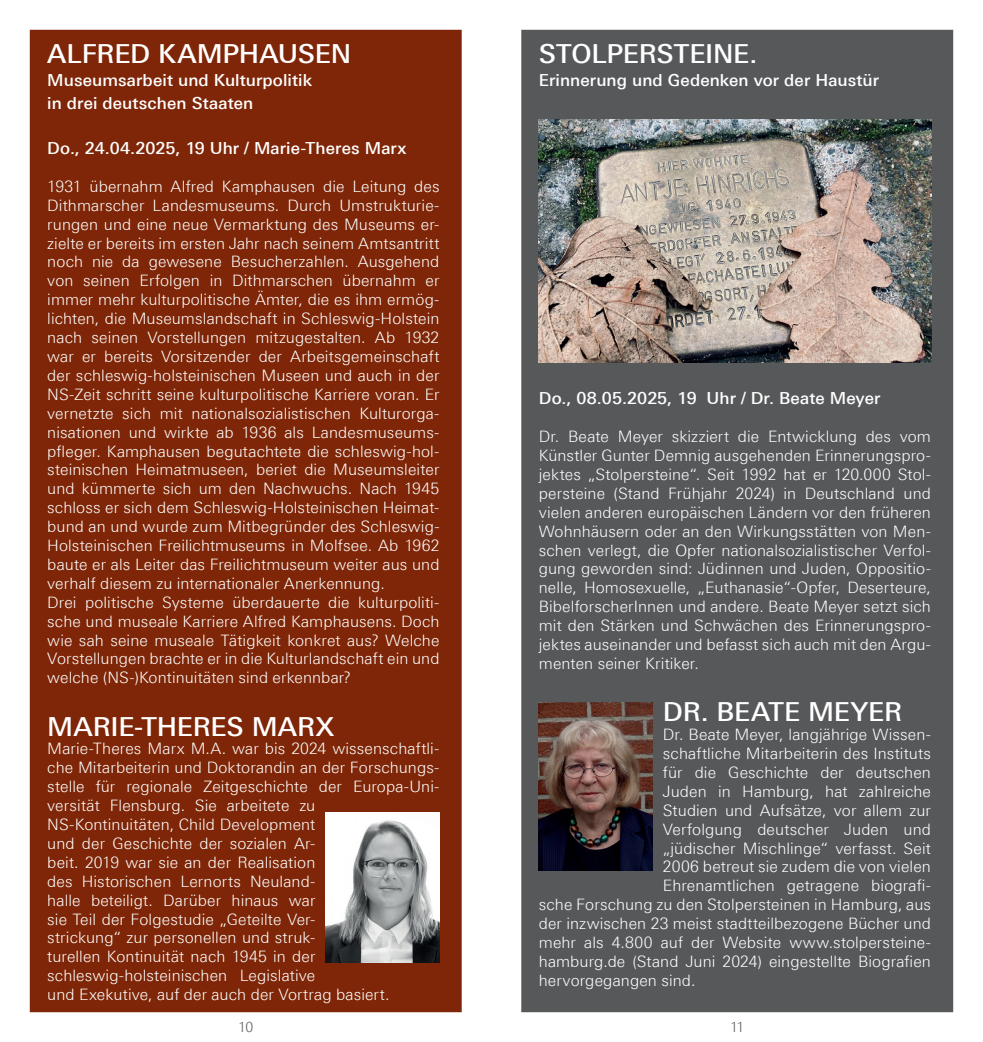
<style>
.page{position:relative;width:983px;height:1042px;background:#fff}
.page>*{position:absolute;margin:0;border:0;box-sizing:border-box;transform-origin:0 0}
.t1{font:500 26.25px "LT Univers Basic";letter-spacing:-.01em;color:#fff}
.t2{font:500 16.62px/22.8px "LT Univers Basic";letter-spacing:.005em;color:#fff}
.t3{font:300 15.75px/18.9px "LT Univers Basic";letter-spacing:.005em;color:#fff}
.t4{font:300 14px "LT Univers Basic";color:#57585a}
</style>
<div class="page">
<div style="left:29px;top:29px;width:433px;height:984px;background:#7e2607"></div>
<img style="left:325px;top:812px;width:114px;height:150px">
<div style="left:521px;top:29px;width:433px;height:984px;background:#57585a"></div>
<img style="left:538px;top:702px;width:114px;height:169px">
<img style="left:538px;top:119px;width:392px;height:243px">
<h1 class="t1" style="left:538px;top:38px;width:220px">STOLPERSTEINE.</h1>
<p class="t2" style="left:538px;top:68px;width:342px">Erinnerung und Gedenken vor der Haustür</p>
<h1 class="t1" style="left:47px;top:38px;width:305px">ALFRED KAMPHAUSEN</h1>
<p class="t2" style="left:47px;top:68px;width:266px">Museumsarbeit und Kulturpolitik in drei deutschen Staaten</p>
<p class="t2" style="left:47px;top:137px;width:360px">Do., 24.04.2025, 19 Uhr / Marie-Theres Marx</p>
<p class="t3" style="left:47px;top:177px;width:393px">1931 übernahm Alfred Kamphausen die Leitung des Dithmarscher Landesmuseums. Durch Umstrukturie&shy;rungen und eine neue Vermarktung des Museums er&shy;zielte er bereits im ersten Jahr nach seinem Amtsantritt noch nie da gewesene Besucherzahlen. Ausgehend von seinen Erfolgen in Dithmarschen übernahm er immer mehr kulturpolitische Ämter, die es ihm ermög&shy;lichten, die Museumslandschaft in Schleswig-Holstein nach seinen Vorstellungen mitzugestalten. Ab 1932 war er bereits Vorsitzender der Arbeitsgemeinschaft der schleswig-holsteinischen Museen und auch in der NS-Zeit schritt seine kulturpolitische Karriere voran. Er vernetzte sich mit nationalsozialistischen Kulturorga&shy;nisationen und wirkte ab 1936 als Landesmuseums&shy;pfleger. Kamphausen begutachtete die schleswig-hol&shy;steinischen Heimatmuseen, beriet die Museumsleiter und kümmerte sich um den Nachwuchs. Nach 1945 schloss er sich dem Schleswig-Holsteinischen Heimat&shy;bund an und wurde zum Mitbegründer des Schleswig-Holsteinischen Freilichtmuseums in Molfsee. Ab 1962 baute er als Leiter das Freilichtmuseum weiter aus und verhalf diesem zu internationaler Anerkennung.<br>Drei politische Systeme überdauerte die kulturpoliti&shy;sche und museale Karriere Alfred Kamphausens. Doch wie sah seine museale Tätigkeit konkret aus? Welche Vorstellungen brachte er in die Kulturlandschaft ein und welche (NS-)Kontinuitäten sind erkennbar?</p>
<h1 class="t1" style="left:47px;top:711px;width:288px">MARIE-THERES MARX</h1>
<p class="t3" style="left:47px;top:739px;width:393px">Marie-Theres Marx M.A. war bis 2024 wissenschaftli&shy;che Mitarbeiterin und Doktorandin an der Forschungs&shy;stelle für regionale Zeitgeschichte der Europa-Uni&shy;versität Flensburg. Sie arbeitete zu NS-Kontinuitäten, Child Development<br>und der Geschichte der sozialen Ar-<br>beit. 2019 war sie an der Realisation<br>des Historischen Lernorts Neuland-<br>halle beteiligt. Darüber hinaus war<br>sie Teil der Folgestudie „Geteilte Ver-<br>strickung“ zur personellen und struk-<br>turellen Kontinuität nach 1945 in der schleswig-holsteinischen Legislative<br>und Exekutive, auf der auch der Vortrag basiert.</p>
<p class="t4" style="left:238px;top:1018px;width:17px">10</p>
<p class="t4" style="left:729px;top:1018px;width:16px">11</p>
<p class="t2" style="left:538px;top:387px;width:343px">Do., 08.05.2025, 19 Uhr / Dr. Beate Meyer</p>
<p class="t3" style="left:538px;top:427px;width:393px;text-align:justify">Dr. Beate Meyer skizziert die Entwicklung des vom Künstler Gunter Demnig ausgehenden Erinnerungspro&shy;jektes „Stolpersteine“. Seit 1992 hat er 120.000 Stol&shy;persteine (Stand Frühjahr 2024) in Deutschland und vielen anderen europäischen Ländern vor den früheren Wohnhäusern oder an den Wirkungsstätten von Men&shy;schen verlegt, die Opfer nationalsozialistischer Verfol&shy;gung geworden sind: Jüdinnen und Juden, Oppositio&shy;nelle, Homosexuelle, „Euthanasie“-Opfer, Deserteure, BibelforscherInnen und andere. Beate Meyer setzt sich mit den Stärken und Schwächen des Erinnerungspro&shy;jektes auseinander und befasst sich auch mit den Argu&shy;menten seiner Kritiker.</p>
<h1 class="t1" style="left:662px;top:696px;width:241px">DR. BEATE MEYER</h1>
<p class="t3" style="left:662px;top:725px;width:269px">Dr. Beate Meyer, langjährige Wissen-</p>
<p class="t3" style="left:662px;top:744px;width:269px">schaftliche Mitarbeiterin des Instituts</p>
<p class="t3" style="left:662px;top:763px;width:269px">für die Geschichte der deutschen</p>
<p class="t3" style="left:662px;top:781px;width:269px">Juden in Hamburg, hat zahlreiche</p>
<p class="t3" style="left:662px;top:800px;width:269px">Studien und Aufsätze, vor allem zur</p>
<p class="t3" style="left:662px;top:819px;width:269px">Verfolgung deutscher Juden und</p>
<p class="t3" style="left:662px;top:838px;width:269px">„jüdischer Mischlinge“ verfasst. Seit</p>
<p class="t3" style="left:662px;top:857px;width:269px">2006 betreut sie zudem die von vielen</p>
<p class="t3" style="left:662px;top:876px;width:269px">Ehrenamtlichen getragene biografi-</p>
<p class="t3" style="left:538px;top:895px;width:393px">sche Forschung zu den Stolpersteinen in Hamburg, aus</p>
<p class="t3" style="left:538px;top:914px;width:393px">der inzwischen 23 meist stadtteilbezogene Bücher und</p>
<p class="t3" style="left:538px;top:933px;width:393px">mehr als 4.800 auf der Website www.stolpersteine-</p>
<p class="t3" style="left:538px;top:952px;width:393px">hamburg.de (Stand Juni 2024) eingestellte Biografien</p>
<p class="t3" style="left:538px;top:970px;width:158px">hervorgegangen sind.</p>
</div>
